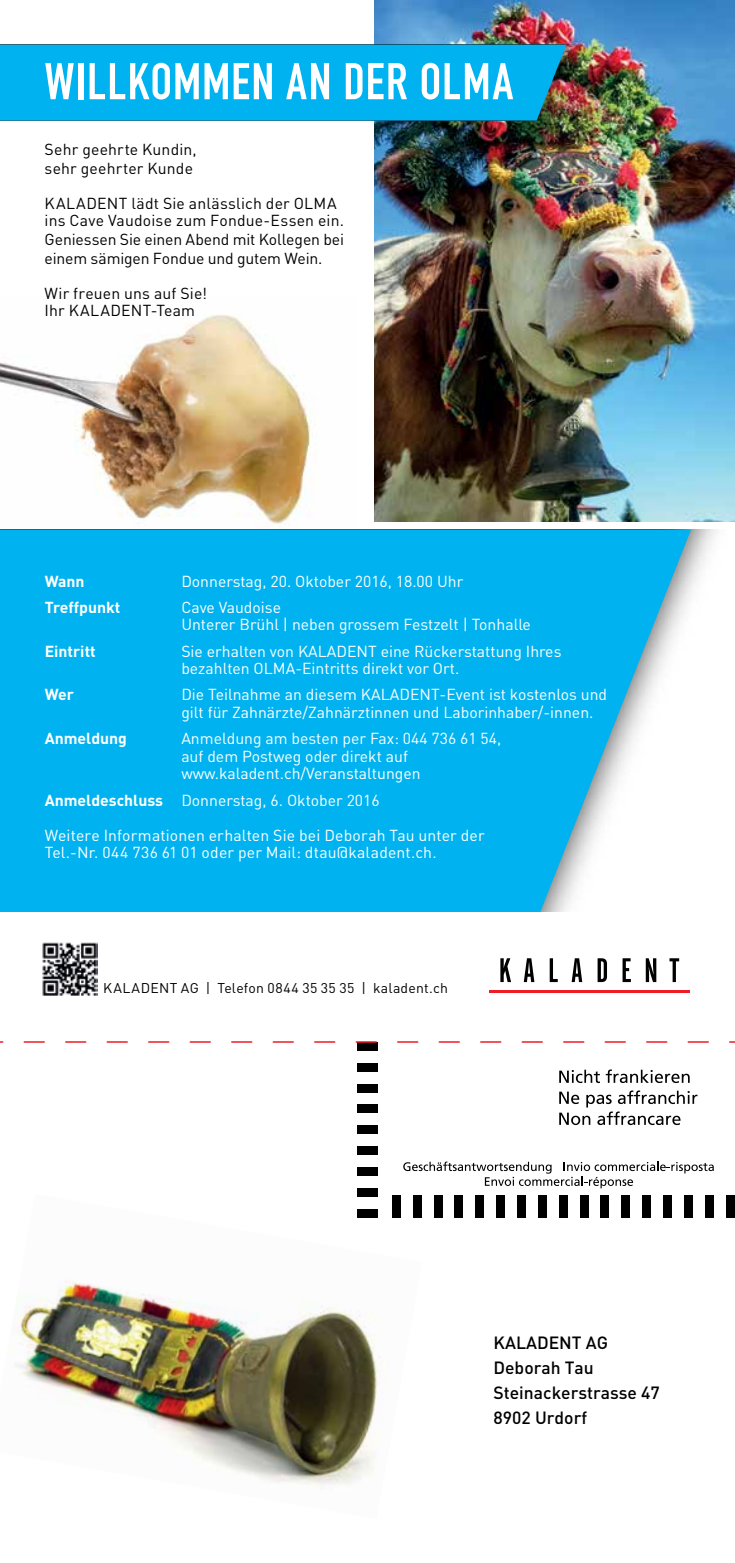
<style>
.page{position:relative;width:735px;height:1563px;background:#fff}
.page>*{position:absolute;margin:0;border:0;box-sizing:border-box;transform-origin:0 0}
.t1{font:50.75px "DIN Engschrift";letter-spacing:.03em;color:#fff}
.t2{font:24.5px "DIN Engschrift";letter-spacing:.035em;color:#fff}
.t3{font:500 17.5px/24.8px "DIN";color:#000}
.t4{font:15.75px/17.5px "DIN";color:#fff}
.t5{font:15.75px/18.4px "DIN";letter-spacing:.01em;color:#000}
.t6{font:700 15.75px "DIN";color:#fff}
.t7{font:14px "DIN";letter-spacing:.02em;color:#000}
.s1{font-weight:700}
</style>
<div class="page">
<img style="left:0;top:314px;width:355px;height:216px">
<img style="left:374px;top:0;width:360px;height:521px">
<div style="left:704px;top:1195px;width:9px;height:22px;background:#000"></div>
<div style="left:725px;top:1195px;width:9px;height:22px;background:#000"></div>
<div style="left:683px;top:1195px;width:9px;height:22px;background:#000"></div>
<div style="left:662px;top:1195px;width:9px;height:22px;background:#000"></div>
<div style="left:641px;top:1195px;width:9px;height:22px;background:#000"></div>
<div style="left:621px;top:1195px;width:9px;height:22px;background:#000"></div>
<div style="left:600px;top:1195px;width:9px;height:22px;background:#000"></div>
<div style="left:579px;top:1195px;width:9px;height:22px;background:#000"></div>
<div style="left:558px;top:1195px;width:9px;height:22px;background:#000"></div>
<div style="left:537px;top:1195px;width:9px;height:22px;background:#000"></div>
<div style="left:516px;top:1195px;width:9px;height:22px;background:#000"></div>
<div style="left:496px;top:1195px;width:8px;height:22px;background:#000"></div>
<div style="left:475px;top:1195px;width:9px;height:22px;background:#000"></div>
<div style="left:454px;top:1195px;width:9px;height:22px;background:#000"></div>
<div style="left:433px;top:1195px;width:9px;height:22px;background:#000"></div>
<div style="left:357px;top:1188px;width:21px;height:9px;background:#000"></div>
<div style="left:357px;top:1167px;width:21px;height:9px;background:#000"></div>
<div style="left:357px;top:1146px;width:21px;height:9px;background:#000"></div>
<div style="left:357px;top:1125px;width:21px;height:9px;background:#000"></div>
<div style="left:357px;top:1104px;width:21px;height:9px;background:#000"></div>
<div style="left:357px;top:1083px;width:21px;height:9px;background:#000"></div>
<div style="left:357px;top:1063px;width:21px;height:8px;background:#000"></div>
<div style="left:357px;top:1042px;width:21px;height:9px;background:#000"></div>
<svg style="left:559px;top:1069px;width:40px;height:14px"></svg>
<svg style="left:605px;top:1069px;width:84px;height:14px"></svg>
<svg style="left:559px;top:1090px;width:138px;height:35px"></svg>
<svg style="left:403px;top:1161px;width:310px;height:27px"></svg>
<svg style="left:0;top:530px;width:690px;height:382px;fill:#00b3f0"></svg>
<svg style="left:500px;top:958px;width:11px;height:24px"></svg>
<svg style="left:523px;top:958px;width:11px;height:24px"></svg>
<svg style="left:549px;top:958px;width:8px;height:24px"></svg>
<svg style="left:571px;top:958px;width:11px;height:24px"></svg>
<svg style="left:597px;top:958px;width:9px;height:24px"></svg>
<svg style="left:622px;top:958px;width:8px;height:24px"></svg>
<svg style="left:645px;top:958px;width:11px;height:24px"></svg>
<svg style="left:669px;top:958px;width:9px;height:24px"></svg>
<hr style="left:489px;top:991px;width:200px;height:2px;background:#ed1d24">
<img style="left:42px;top:942px;width:55px;height:53px">
<img style="left:566px;top:45px;width:102px;height:76px">
<div style="left:0;top:45px;width:566px;height:76px;background:#00b3f0"></div>
<img style="left:13px;top:1195px;width:409px;height:294px">
<svg style="left:0;top:1041px;width:734px;height:1px"></svg>
<h1 class="t1" style="left:44px;top:52px;width:470px">WILLKOMMEN AN DER OLMA</h1>
<p class="t5" style="left:45px;top:139px;width:153px;line-height:18.9px">Sehr geehrte Kundin, sehr geehrter Kunde</p>
<p class="t5" style="left:45px;top:193px;width:301px">KALADENT lädt Sie anlässlich der OLMA ins Cave Vaudoise zum Fondue-Essen ein.<br>Geniessen Sie einen Abend mit Kollegen bei einem sämigen Fondue und gutem Wein.</p>
<p class="t5" style="left:45px;top:284px;width:164px;line-height:17.5px">Wir freuen uns auf Sie!<br>Ihr KALADENT-Team</p>
<h2 class="t2" style="left:44px;top:570px;width:377px">FAITES DES AFFAIRES AU CONGRÈS DE PARIS !</h2>
<p class="t6" style="left:45px;top:571px;width:41px">Wann</p>
<p class="t4" style="left:181px;top:572px;width:283px">Donnerstag, 20. Oktober 2016, 18.00 Uhr</p>
<p class="t6" style="left:45px;top:597px;width:77px">Treffpunkt</p>
<p class="t4" style="left:181px;top:598px;width:351px">Cave Vaudoise<br>Unterer Brühl | neben grossem Festzelt | Tonhalle</p>
<p class="t6" style="left:45px;top:641px;width:53px">Eintritt</p>
<p class="t4" style="left:181px;top:642px;width:381px">Sie erhalten von KALADENT eine Rückerstattung Ihres bezahlten OLMA-Eintritts direkt vor Ort.</p>
<p class="t6" style="left:45px;top:684px;width:31px">Wer</p>
<p class="t4" style="left:181px;top:686px;width:427px">Die Teilnahme an diesem KALADENT-Event ist kostenlos und gilt für Zahnärzte/Zahnärztinnen und Laborinhaber/-innen.</p>
<p class="t6" style="left:45px;top:728px;width:84px">Anmeldung</p>
<p class="t4" style="left:181px;top:729px;width:321px">Anmeldung am besten per Fax: 044 736 61 54, auf dem Postweg oder direkt auf www.kaladent.ch/Veranstaltungen</p>
<p class="t4" style="left:45px;top:791px;width:336px"><span class="s1">Anmeldeschluss</span> Donnerstag, 6. Oktober 2016</p>
<p class="t4" style="left:45px;top:826px;width:441px">Weitere Informationen erhalten Sie bei Deborah Tau unter der<br>Tel.-Nr. 044 736 61 01 oder per Mail: dtau@kaladent.ch.</p>
<p class="t7" style="left:103px;top:979px;width:346px">KALADENT AG | Telefon 0844 35 35 35 | kaladent.ch</p>
<p class="t3" style="left:493px;top:1330px;width:168px">KALADENT AG<br>Deborah Tau<br>Steinackerstrasse 47<br>8902 Urdorf</p>
</div>
